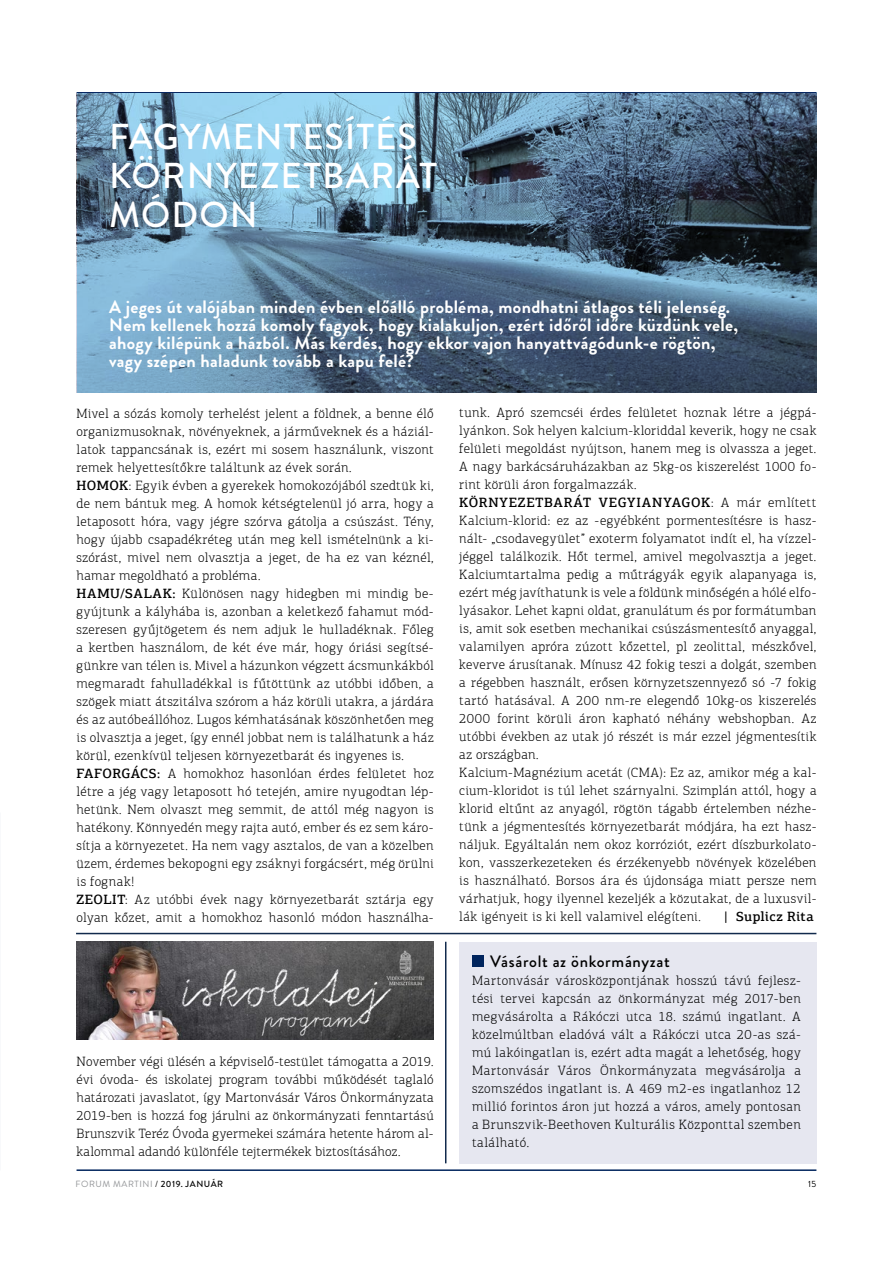
<style>
.page{position:relative;width:893px;height:1263px;background:#fff}
.page>*{position:absolute;margin:0;border:0;box-sizing:border-box;transform-origin:0 0}
.t1{font:500 36px/39px "Brandon Grotesque";letter-spacing:.025em;color:#fff}
.t2{font:700 18px/18px "Brandon Grotesque";letter-spacing:.015em;color:#fff}
.t3{font:500 16.5px "Brandon Grotesque";letter-spacing:.04em;color:#000}
.t4{font:300 13.5px/18px "PF Agora Slab Pro";letter-spacing:.025em;color:#000}
.t5{font:500 13.5px "PF Agora Slab Pro";letter-spacing:.02em;color:#000}
.t6{font:9px "Brandon Grotesque";letter-spacing:.06em;color:#939598}
.t7{font:9px "Brandon Grotesque";color:#000}
.s1{font-weight:500}
.s2{color:#000}
.s3{font-weight:500;color:#000}
</style>
<div class="page">
<svg style="left:77px;top:92px;width:739px;height:301px;background:#587790"></svg>
<div style="left:459px;top:942px;width:357px;height:221px;background:#e6e7f0"></div>
<hr style="left:77px;top:1169px;width:739px;height:2px;background:#00245d">
<div style="left:472px;top:955px;width:12px;height:12px;background:#00245d"></div>
<hr style="left:76px;top:933px;width:740px;height:1px;background:#112a4c">
<hr style="left:445px;top:942px;width:1px;height:221px;background:#112a4c">
<img style="left:77px;top:942px;width:357px;height:98px">
<h1 class="t1" style="left:109px;top:117px;width:329px">FAGYMENTESÍTÉS<br>KÖRNYEZETBARÁT<br>MÓDON</h1>
<p class="t2" style="left:109px;top:298px;width:631px">A jeges út valójában minden évben előálló probléma, mondhatni átlagos téli jelenség.<br>Nem kellenek hozzá komoly fagyok, hogy kialakuljon, ezért időről időre küzdünk vele, ahogy kilépünk a házból. Más kérdés, hogy ekkor vajon hanyattvágódunk-e rögtön, vagy szépen haladunk tovább a kapu felé?</p>
<p class="t4" style="left:77px;top:404px;width:359px">Mivel a sózás komoly terhelést jelent a földnek, a benne élő organizmusoknak, növényeknek, a járműveknek és a háziál&shy;latok tappancsának is, ezért mi sosem használunk, viszont remek helyettesítőkre találtunk az évek során.<br><span class="s1">HOMOK</span>: Egyik évben a gyerekek homokozójából szedtük ki, de nem bántuk meg. A homok kétségtelenül jó arra, hogy a letaposott hóra, vagy jégre szórva gátolja a csúszást. Tény, hogy újabb csapadékréteg után meg kell ismételnünk a ki&shy;szórást, mivel nem olvasztja a jeget, de ha ez van kéznél, hamar megoldható a probléma.<br><span class="s1">HAMU/SALAK:</span> Különösen nagy hidegben mi mindig be&shy;gyújtunk a kályhába is, azonban a keletkező fahamut mód&shy;szeresen gyűjtögetem és nem adjuk le hulladéknak. Főleg a kertben használom, de két éve már, hogy óriási segítsé&shy;günkre van télen is. Mivel a házunkon végzett ácsmunkákból megmaradt fahulladékkal is fűtöttünk az utóbbi időben, a szögek miatt átszitálva szórom a ház körüli utakra, a járdára és az autóbeállóhoz. Lugos kémhatásának köszönhetően meg is olvasztja a jeget, így ennél jobbat nem is találhatunk a ház körül, ezenkívül teljesen környezetbarát és ingyenes is.<br><span class="s1">FAFORGÁCS:</span> A homokhoz hasonlóan érdes felületet hoz létre a jég vagy letaposott hó tetején, amire nyugodtan lép&shy;hetünk. Nem olvaszt meg semmit, de attól még nagyon is hatékony. Könnyedén megy rajta autó, ember és ez sem káro&shy;sítja a környezetet. Ha nem vagy asztalos, de van a közelben üzem, érdemes bekopogni egy zsáknyi forgácsért, még örülni is fognak!<br><span class="s1">ZEOLIT</span>: Az utóbbi évek nagy környezetbarát sztárja egy olyan kőzet, amit a homokhoz hasonló módon használha-</p>
<p class="t4" style="left:459px;top:404px;width:359px">tunk. Apró szemcséi érdes felületet hoznak létre a jégpá&shy;lyánkon. Sok helyen kalcium-kloriddal keverik, hogy ne csak felületi megoldást nyújtson, hanem meg is olvassza a jeget.<br>A nagy barkácsáruházakban az 5kg-os kiszerelést 1000 fo&shy;rint körüli áron forgalmazzák.<br><span class="s1">KÖRNYEZETBARÁT VEGYIANYAGOK</span>: A már említett Kalcium-klorid: ez az -egyébként pormentesítésre is hasz&shy;nált- „csodavegyület” exoterm folyamatot indít el, ha vízzel&shy;jéggel találkozik. Hőt termel, amivel megolvasztja a jeget.<br>Kalciumtartalma pedig a műtrágyák egyik alapanyaga is, ezért még javíthatunk is vele a földünk minőségén a hólé elfo&shy;lyásakor. Lehet kapni oldat, granulátum és por formátumban is, amit sok esetben mechanikai csúszásmentesítő anyaggal, valamilyen apróra zúzott kőzettel, pl zeolittal, mészkővel, keverve árusítanak. Mínusz 42 fokig teszi a dolgát, szemben a régebben használt, erősen környzetszennyező só -7 fokig tartó hatásával. A 200 nm-re elegendő 10kg-os kiszerelés 2000 forint körüli áron kapható néhány webshopban. Az utóbbi években az utak jó részét is már ezzel jégmentesítik az országban.<br>Kalcium-Magnézium acetát (CMA): Ez az, amikor még a kal&shy;cium-kloridot is túl lehet szárnyalni. Szimplán attól, hogy a klorid eltűnt az anyagól, rögtön tágabb értelemben nézhe&shy;tünk a jégmentesítés környezetbarát módjára, ha ezt hasz&shy;náljuk. Egyáltalán nem okoz korróziót, ezért díszburkolato&shy;kon, vasszerkezeteken és érzékenyebb növények közelében is használható. Borsos ára és újdonsága miatt persze nem várhatjuk, hogy ilyennel kezeljék a közutakat, de a luxusvil&shy;lák igényeit is ki kell valamivel elégíteni.</p>
<p class="t5" style="left:724px;top:908px;width:91px">| Suplicz Rita</p>
<p class="t4" style="left:77px;top:1052px;width:359px;text-align:justify">November végi ülésén a képviselő-testület támogatta a 2019. évi óvoda- és iskolatej program további működését taglaló határozati javaslatot, így Martonvásár Város Önkormányzata 2019-ben is hozzá fog járulni az önkormányzati fenntartású Brunszvik Teréz Óvoda gyermekei számára hetente három al&shy;kalommal adandó különféle tejtermékek biztosításához.</p>
<p class="t3" style="left:490px;top:950px;width:181px">Vásárolt az önkormányzat</p>
<p class="t4" style="left:472px;top:972px;width:330px;text-align:justify">Martonvásár városközpontjának hosszú távú fejlesz&shy;tési tervei kapcsán az önkormányzat még 2017-ben megvásárolta a Rákóczi utca 18. számú ingatlant. A közelmúltban eladóvá vált a Rákóczi utca 20-as szá&shy;mú lakóingatlan is, ezért adta magát a lehetőség, hogy Martonvásár Város Önkormányzata megvásárolja a szomszédos ingatlant is. A 469 m2-es ingatlanhoz 12 millió forintos áron jut hozzá a város, amely pontosan a Brunszvik-Beethoven Kulturális Központtal szemben található.</p>
<p class="t6" style="left:76px;top:1177px;width:149px">FORUM MARTINI <span class="s2">/</span> <span class="s3">2019. JANUÁR</span></p>
<p class="t7" style="left:808px;top:1177px;width:10px">15</p>
</div>
